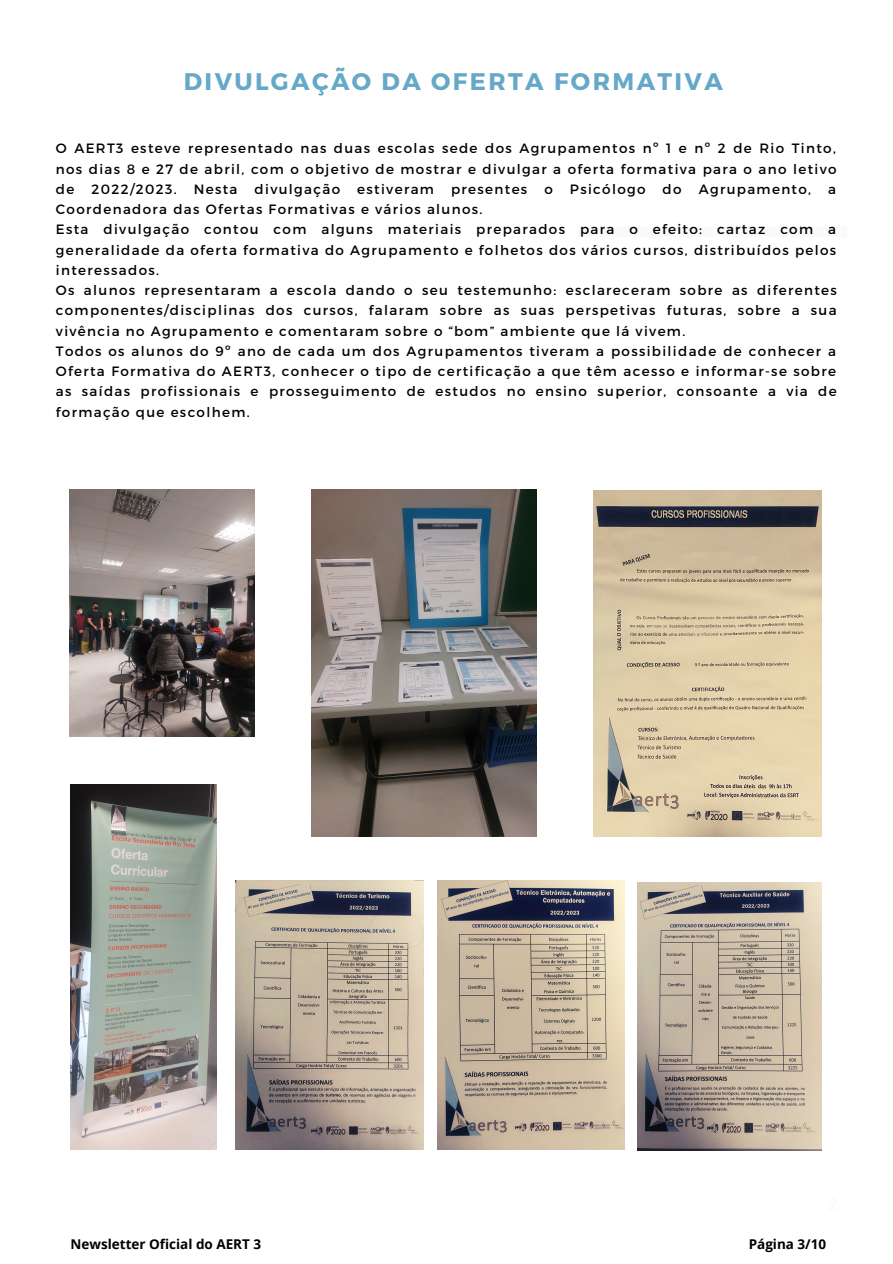
<style>
.page{position:relative;width:893px;height:1264px;background:#fff}
.page>*{position:absolute;margin:0;border:0;box-sizing:border-box;transform-origin:0 0}
.t1{font:700 24px "Montserrat";letter-spacing:.1em;color:#66a8c8}
.t2{font:13.5px/20.2px "Montserrat";letter-spacing:.1em;color:#000;text-align:justify}
.t3{font:700 13.5px "Open Sans";color:#000}
</style>
<div class="page">
<div style="left:577px;top:227px;width:269px;height:9px;background:#fafafa"></div>
<img style="left:311px;top:490px;width:225px;height:346px">
<img style="left:593px;top:490px;width:228px;height:347px">
<img style="left:437px;top:880px;width:187px;height:269px">
<img style="left:236px;top:880px;width:187px;height:269px">
<img style="left:637px;top:882px;width:184px;height:268px">
<img style="left:71px;top:784px;width:146px;height:365px">
<img style="left:70px;top:490px;width:184px;height:246px">
<h1 class="t1" style="left:184px;top:65px;width:540px">DIVULGAÇÃO DA OFERTA FORMATIVA</h1>
<p class="t2" style="left:56px;top:138px;width:782px">O AERT3 esteve representado nas duas escolas sede dos Agrupamentos nº 1 e nº 2 de Rio Tinto, nos dias 8 e 27 de abril, com o objetivo de mostrar e divulgar a oferta formativa para o ano letivo de</p>
<p class="t2" style="left:91px;top:178px;width:87px">2022/2023.</p>
<p class="t2" style="left:194px;top:178px;width:45px">Nesta</p>
<p class="t2" style="left:254px;top:178px;width:87px">divulgação</p>
<p class="t2" style="left:357px;top:178px;width:78px">estiveram</p>
<p class="t2" style="left:451px;top:178px;width:78px">presentes</p>
<p class="t2" style="left:544px;top:178px;width:10px">o</p>
<p class="t2" style="left:570px;top:178px;width:77px">Psicólogo</p>
<p class="t2" style="left:662px;top:178px;width:20px">do</p>
<p class="t2" style="left:698px;top:178px;width:114px">Agrupamento,</p>
<p class="t2" style="left:828px;top:178px;width:9px">a</p>
<p class="t2" style="left:56px;top:199px;width:782px;text-align:left">Coordenadora das Ofertas Formativas e vários alunos.<br>Esta divulgação contou com alguns materiais preparados para o efeito: cartaz com a generalidade da oferta formativa do Agrupamento e folhetos dos vários cursos, distribuídos pelos interessados.<br>Os alunos representaram a escola dando o seu testemunho: esclareceram sobre as diferentes componentes/disciplinas dos cursos, falaram sobre as suas perspetivas futuras, sobre a sua vivência no Agrupamento e comentaram sobre o “bom” ambiente que lá vivem.<br>Todos os alunos do 9º ano de cada um dos Agrupamentos tiveram a possibilidade de conhecer a Oferta Formativa do AERT3, conhecer o tipo de certificação a que têm acesso e informar-se sobre as saídas profissionais e prosseguimento de estudos no ensino superior, consoante a via de formação que escolhem.</p>
<p class="t3" style="left:71px;top:1234px;width:192px">Newsletter Oficial do AERT 3</p>
<p class="t3" style="left:748px;top:1234px;width:79px">Página 3/10</p>
</div>
